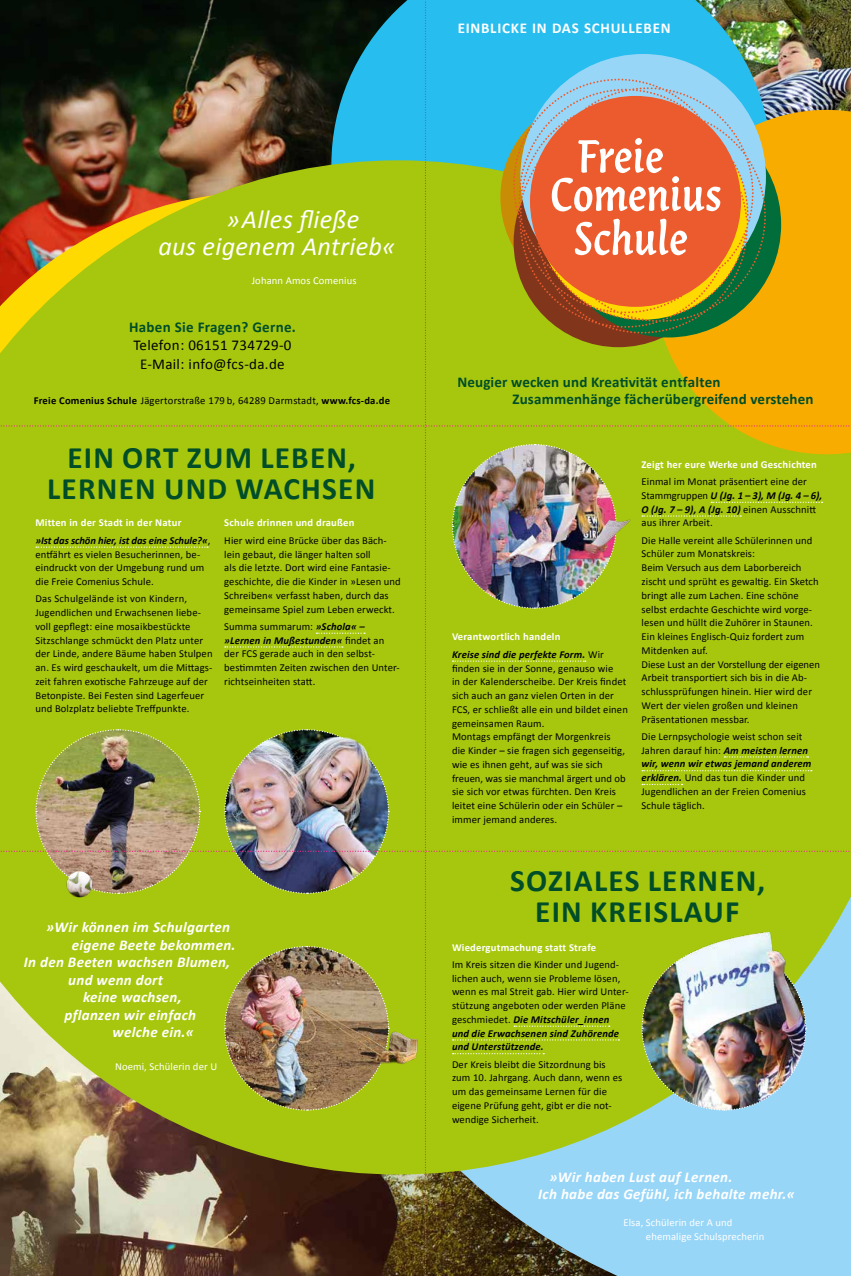
<style>
.page{position:relative;width:851px;height:1276px;background:#fff}
.page>*{position:absolute;margin:0;border:0;box-sizing:border-box;transform-origin:0 0}
.t1{font:700 31.25px/31.2px "Calibri";letter-spacing:.04em;color:#004d28;text-align:center}
.t2{font:italic 26.25px/26.2px "Calibri";letter-spacing:.01em;color:#fff}
.t3{font:italic 700 15px/17.5px "Calibri";letter-spacing:.02em;color:#fff}
.t4{font:700 15px/17.5px "Calibri";letter-spacing:.01em;color:#004d28}
.t5{font:15px/18.8px "Calibri";letter-spacing:.02em;color:#000;text-align:center}
.t6{font:700 15px "Calibri";letter-spacing:.05em;color:#fff}
.t7{font:10.62px/13.8px "Calibri";letter-spacing:.01em;color:#000}
.t8{font:10.62px/13.8px "Calibri";letter-spacing:.01em;color:#fff}
.t9{font:700 10.62px "Calibri";letter-spacing:.02em;color:#fff}
.t10{font:italic 700 10.62px/17.2px "Calibri";letter-spacing:-.01em;color:#000}
.t11{font:italic 700 10.62px/17.2px "Calibri";letter-spacing:.01em;color:#000}
.s1{font-weight:700}
.s2{font-style:normal;color:#fff}
.s3{font-weight:400;font-style:normal}
.s4{font-weight:700;font-style:italic}
</style>
<div class="page">
<img style="left:0;top:0;width:851px;height:1276px">
<h3 class="t6" style="left:457px;top:19px;width:214px">EINBLICKE IN DAS SCHULLEBEN</h3>
<h2 class="t2" style="left:158px;top:205px;width:239px;text-indent:68px">»Alles fließe aus eigenem Antrieb«</h2>
<p class="t8" style="left:252px;top:273px;width:106px">Johann Amos Comenius</p>
<h3 class="t4" style="left:129px;top:317px;width:168px">Haben Sie Fragen? Gerne.</h3>
<h3 class="t5" style="left:133px;top:335px;width:160px">Telefon: 06151 734729-0<br>E-Mail: info@fcs-da.de</h3>
<p class="t7" style="left:34px;top:392px;width:358px"><span class="s1">Freie Comenius Schule</span> Jägertorstraße 179 b, 64289 Darmstadt, <span class="s1">www.fcs-da.de</span></p>
<h3 class="t4" style="left:512px;top:372px;width:302px;text-indent:-55px">Neugier wecken und Kreativität entfalten<br>Zusammenhänge fächerübergreifend verstehen</h3>
<h1 class="t1" style="left:47px;top:440px;width:329px">EIN ORT ZUM LEBEN,<br>LERNEN UND WACHSEN</h1>
<p class="t10" style="left:35px;top:514px;width:176px"><span class="s2">Mitten in der Stadt in der Natur<br></span>»Ist das schön hier, ist das eine Schule?«<span class="s3">,</span></p>
<p class="t7" style="left:35px;top:546px;width:170px">entfährt es vielen Besucherinnen, be&shy;eindruckt von der Umgebung rund um die Freie Comenius Schule.</p>
<p class="t7" style="left:35px;top:591px;width:179px">Das Schulgelände ist von Kindern, Jugendlichen und Erwachsenen liebe&shy;voll gepflegt: eine mosaikbestückte Sitzschlange schmückt den Platz unter der Linde, andere Bäume haben Stulpen an. Es wird geschaukelt, um die Mittags&shy;zeit fahren exotische Fahrzeuge auf der Betonpiste. Bei Festen sind Lagerfeuer und Bolzplatz beliebte Treffpunkte.</p>
<p class="t9" style="left:224px;top:516px;width:132px">Schule drinnen und draußen</p>
<p class="t7" style="left:224px;top:533px;width:178px">Hier wird eine Brücke über das Bäch&shy;lein gebaut, die länger halten soll<br>als die letzte. Dort wird eine Fantasie&shy;geschichte, die die Kinder in »Lesen und Schreiben« verfasst haben, durch das gemeinsame Spiel zum Leben erweckt.</p>
<p class="t7" style="left:224px;top:619px;width:177px">Summa summarum: <span class="s4">»Schola« – »Lernen in Mußestunden«</span> findet an der FCS gerade auch in den selbst-- bestimmten Zeiten zwischen den Unter&shy;richtseinheiten statt.</p>
<p class="t11" style="left:452px;top:628px;width:153px"><span class="s2">Verantwortlich handeln<br></span>Kreise sind die perfekte Form. <span class="s3">Wir</span></p>
<p class="t7" style="left:452px;top:660px;width:177px">finden sie in der Sonne, genauso wie<br>in der Kalenderscheibe. Der Kreis findet sich auch an ganz vielen Orten in der FCS, er schließt alle ein und bildet einen gemeinsamen Raum.<br>Montags empfängt der Morgenkreis<br>die Kinder – sie fragen sich gegenseitig, wie es ihnen geht, auf was sie sich freuen, was sie manchmal ärgert und ob sie sich vor etwas fürchten. Den Kreis leitet eine Schülerin oder ein Schüler – immer jemand anderes.</p>
<p class="t9" style="left:641px;top:458px;width:177px">Zeigt her eure Werke und Geschichten</p>
<p class="t7" style="left:641px;top:474px;width:182px">Einmal im Monat präsentiert eine der<br>Stammgruppen <span class="s4">U (Jg. 1 – 3), M (Jg. 4 – 6),<br>O (Jg. 7 – 9), A (Jg. 10)</span> einen Ausschnitt aus ihrer Arbeit.</p>
<p class="t7" style="left:641px;top:533px;width:180px">Die Halle vereint alle Schülerinnen und Schüler zum Monatskreis:<br>Beim Versuch aus dem Laborbereich zischt und sprüht es gewaltig. Ein Sketch bringt alle zum Lachen. Eine schöne selbst erdachte Geschichte wird vorge&shy;lesen und hüllt die Zuhörer in Staunen.<br>Ein kleines Englisch-Quiz fordert zum Mitdenken auf.<br>Diese Lust an der Vorstellung der eigenen Arbeit transportiert sich bis in die Ab&shy;schlussprüfungen hinein. Hier wird der Wert der vielen großen und kleinen Präsentationen messbar.</p>
<p class="t7" style="left:641px;top:729px;width:171px">Die Lernpsychologie weist schon seit<br>Jahren darauf hin: <span class="s4">Am meisten lernen wir, wenn wir etwas jemand anderem erklären.</span> Und das tun die Kinder und<br>Jugendlichen an der Freien Comenius<br>Schule täglich.</p>
<h3 class="t3" style="left:46px;top:918px;width:185px">»Wir können im Schulgarten</h3>
<h3 class="t3" style="left:72px;top:935px;width:165px">eigene Beete bekommen.</h3>
<h3 class="t3" style="left:24px;top:953px;width:208px">In den Beeten wachsen Blumen,</h3>
<h3 class="t3" style="left:68px;top:971px;width:96px">und wenn dort</h3>
<h3 class="t3" style="left:83px;top:988px;width:100px">keine wachsen,</h3>
<h3 class="t3" style="left:65px;top:1006px;width:133px">pflanzen wir einfach</h3>
<h3 class="t3" style="left:112px;top:1023px;width:83px">welche ein.«</h3>
<p class="t8" style="left:115px;top:1059px;width:104px">Noemi, Schülerin der U</p>
<h1 class="t1" style="left:510px;top:863px;width:256px">SOZIALES LERNEN,<br>EIN KREISLAUF</h1>
<p class="t9" style="left:452px;top:940px;width:146px">Wiedergutmachung statt Strafe</p>
<p class="t7" style="left:452px;top:957px;width:178px">Im Kreis sitzen die Kinder und Jugend&shy;lichen auch, wenn sie Probleme lösen, wenn es mal Streit gab. Hier wird Unter&shy;stützung angeboten oder werden Pläne geschmiedet. <span class="s4">Die Mitschüler_innen und die Erwachsenen sind Zuhörende und Unterstützende.</span></p>
<p class="t7" style="left:452px;top:1056px;width:172px">Der Kreis bleibt die Sitzordnung bis zum 10. Jahrgang. Auch dann, wenn es um das gemeinsame Lernen für die eigene Prüfung geht, gibt er die not&shy;wendige Sicherheit.</p>
<h3 class="t3" style="left:538px;top:1168px;width:258px;text-indent:11px">»Wir haben Lust auf Lernen.<br>Ich habe das Gefühl, ich behalte mehr.«</h3>
<p class="t8" style="left:646px;top:1215px;width:120px;text-indent:-23px">Elsa, Schülerin der A und ehemalige Schulsprecherin</p>
</div>
